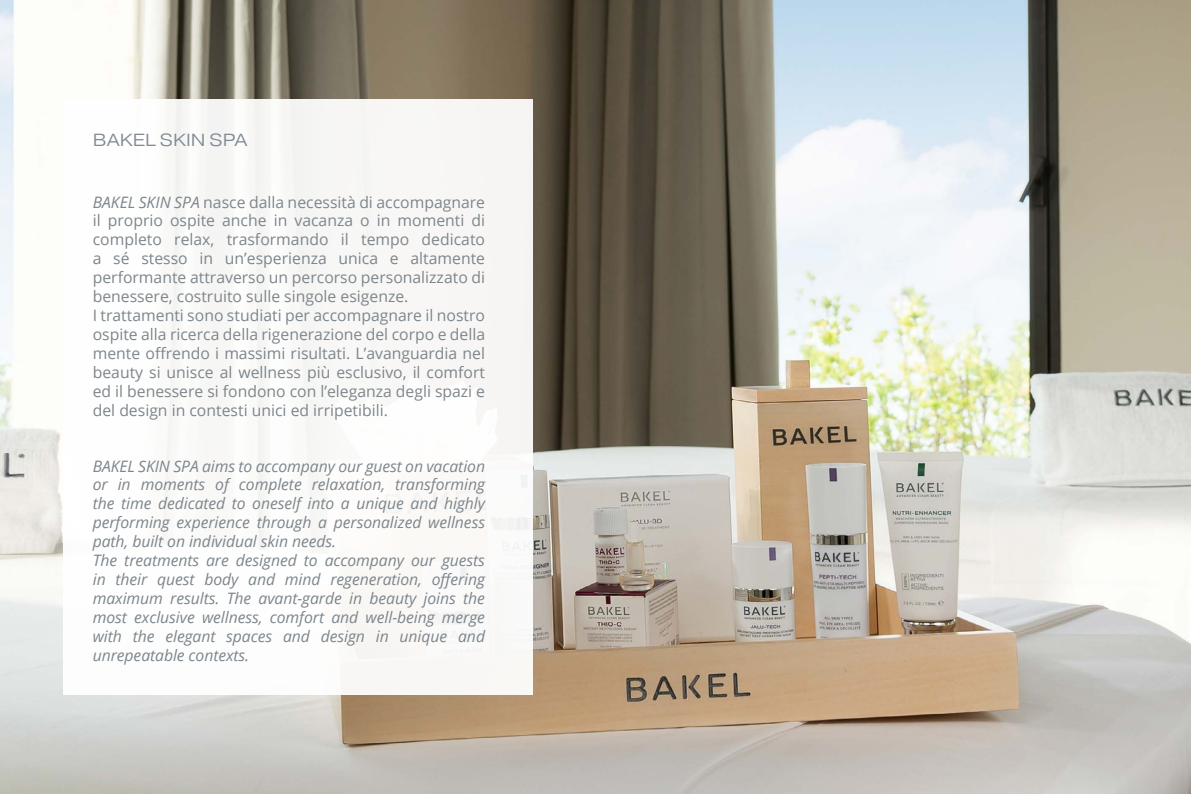
<style>
.page{position:relative;width:1191px;height:794px;background:#fff}
.page>*{position:absolute;margin:0;border:0;box-sizing:border-box;transform-origin:0 0}
.t1{font:300 17.5px "Pragmatica Ext";color:#808b94}
.t2{font:15.75px/18.9px "Open Sans";color:#7d868c}
.t3{font:italic 15.75px/18.9px "Open Sans";letter-spacing:-.005em;color:#7d868c}
.s1{font-style:italic}
</style>
<div class="page">
<img style="left:0;top:0;width:1191px;height:794px">
<div style="left:63px;top:99px;width:469px;height:595px;background:#faf9f8"></div>
<p class="t1" style="left:93px;top:129px;width:156px">BAKEL SKIN SPA</p>
<p class="t2" style="left:93px;top:192px;width:394px"><span class="s1">BAKEL SKIN SPA</span> nasce dalla necessità di accompagnare il proprio ospite anche in vacanza o in momenti di completo relax, trasformando il tempo dedicato a sé stesso in un’esperienza unica e altamente performante attraverso un percorso personalizzato di benessere, costruito sulle singole esigenze.<br>I trattamenti sono studiati per accompagnare il nostro ospite alla ricerca della rigenerazione del corpo e della mente offrendo i massimi risultati. L’avanguardia nel beauty si unisce al wellness più esclusivo, il comfort ed il benessere si fondono con l’eleganza degli spazi e del design in contesti unici ed irripetibili.</p>
<p class="t3" style="left:93px;top:456px;width:394px">BAKEL SKIN SPA aims to accompany our guest on vacation or in moments of complete relaxation, transforming the time dedicated to oneself into a unique and highly performing experience through a personalized wellness path, built on individual skin needs.<br>The treatments are designed to accompany our guests in their quest body and mind regeneration, offering maximum results. The avant-garde in beauty joins the most exclusive wellness, comfort and well-being merge with the elegant spaces and design in unique and unrepeatable contexts.</p>
</div>
